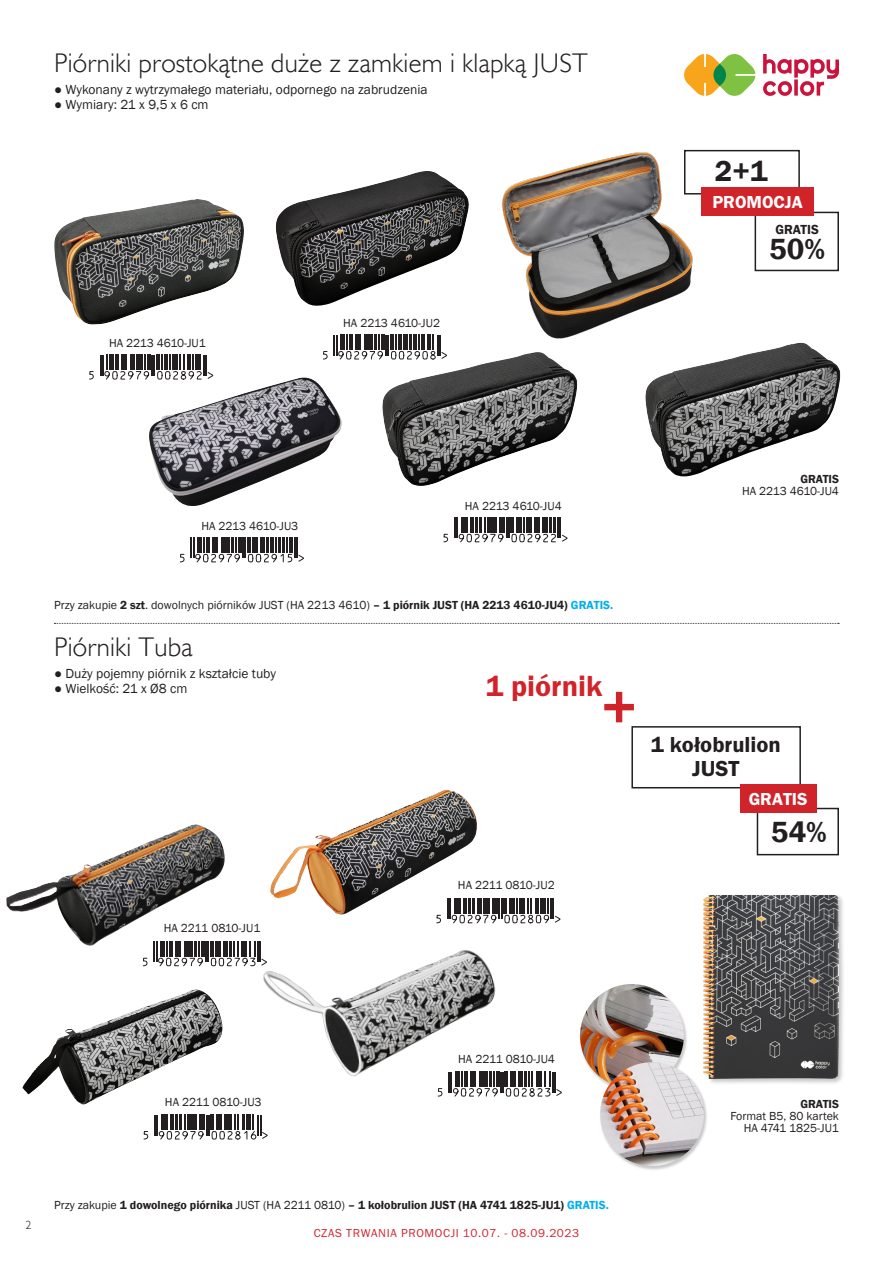
<style>
.page{position:relative;width:893px;height:1263px;background:#fff}
.page>*{position:absolute;margin:0;border:0;box-sizing:border-box;transform-origin:0 0}
.CENA{font:60px "Franklin Gothic URW Dem";color:#d1232a}
.CENA-2{font:30px "Franklin Gothic URW Dem";color:#d1232a}
.t1{font:600 30px "Franklin Gothic";color:#231f20}
.CENA-3{font:30px "Franklin Gothic URW Dem";color:#231f20}
.tytuly_modulow{font:27px "Humanst 521 Lt EU";letter-spacing:.01em;color:#231f20}
.CENA-4{font:22.5px/24px "Franklin Gothic URW Dem";color:#231f20;text-align:center}
.CENA_MALA{font:18px "Franklin Gothic URW Dem";color:#fff}
.txt_1{font:13.5px "Franklin Gothic";color:#231f20}
.t2{font:600 13.5px "Franklin Gothic";color:#231f20}
.dane{font:12px "Franklin Gothic";color:#231f20}
.txt_OK_OK{font:12px "Franklin Gothic";color:#231f20}
.txt_OK_OK-2{font:600 12px "Franklin Gothic";color:#231f20}
.kod_produktu{font:12px "Franklin Gothic";color:#231f20}
.t3{font:12px "Franklin Gothic URW Boo";letter-spacing:.05em;color:#d1232a}
.kod_produktu-2{font:600 12px "Franklin Gothic";color:#231f20}
.t4{font:12px "Humanst 521 Lt EU";color:#231f20}
.s1{font-weight:600}
.s2{font-weight:600;color:#00aeef}
.s3{font-weight:400}
.s4{color:#00aeef}
</style>
<div class="page">
<svg style="left:684px;top:54px;width:71px;height:42px"></svg>
<svg style="left:763px;top:54px;width:76px;height:42px"></svg>
<div style="left:755px;top:212px;width:84px;height:59px;border:2px solid #231f20"></div>
<div style="left:684px;top:150px;width:116px;height:45px;border:2px solid #231f20"></div>
<div style="left:701px;top:188px;width:112px;height:28px;background:#d1232a"></div>
<img style="left:275px;top:171px;width:194px;height:135px">
<img style="left:54px;top:199px;width:190px;height:126px">
<img style="left:382px;top:352px;width:195px;height:134px">
<svg style="left:443px;top:517px;width:125px;height:26px"></svg>
<svg style="left:179px;top:537px;width:125px;height:26px"></svg>
<svg style="left:340px;top:334px;width:108px;height:26px"></svg>
<svg style="left:323px;top:335px;width:124px;height:25px"></svg>
<svg style="left:106px;top:354px;width:95px;height:1px"></svg>
<svg style="left:89px;top:355px;width:125px;height:25px"></svg>
<img style="left:149px;top:377px;width:193px;height:129px">
<img style="left:502px;top:151px;width:224px;height:188px">
<img style="left:645px;top:343px;width:195px;height:133px">
<svg style="left:54px;top:623px;width:785px;height:1px"></svg>
<div style="left:757px;top:808px;width:82px;height:47px;border:2px solid #231f20"></div>
<div style="left:631px;top:726px;width:170px;height:62px;border:2px solid #231f20"></div>
<div style="left:740px;top:784px;width:76px;height:28px;background:#d1232a"></div>
<img style="left:263px;top:950px;width:233px;height:127px">
<img style="left:279px;top:790px;width:164px;height:81px">
<img style="left:6px;top:825px;width:186px;height:85px">
<img style="left:28px;top:990px;width:164px;height:90px">
<svg style="left:436px;top:1070px;width:115px;height:7px"></svg>
<svg style="left:437px;top:1072px;width:125px;height:25px"></svg>
<svg style="left:143px;top:1114px;width:125px;height:26px"></svg>
<svg style="left:436px;top:898px;width:125px;height:26px"></svg>
<div style="left:141px;top:940px;width:127px;height:27px;background:#fff"></div>
<svg style="left:142px;top:941px;width:125px;height:26px"></svg>
<div style="left:702px;top:894px;width:144px;height:191px;background:#231f20;opacity:.25"></div>
<img style="left:703px;top:895px;width:136px;height:183px">
<div style="left:579px;top:984px;width:109px;height:109px;background:#231f20;opacity:.25"></div>
<img style="left:580px;top:984px;width:104px;height:104px;border-radius:52px">
<div style="left:599px;top:1062px;width:109px;height:109px;background:#231f20;opacity:.25"></div>
<img style="left:600px;top:1062px;width:104px;height:104px;border-radius:52px">
<p class="tytuly_modulow" style="left:54px;top:47px;width:535px">Piórniki prostokątne duże z zamkiem i klapką JUST</p>
<p class="txt_1" style="left:54px;top:81px;width:375px">● Wykonany z wytrzymałego materiału, odpornego na zabrudzenia</p>
<p class="txt_1" style="left:54px;top:96px;width:156px">● Wymiary: 21 x 9,5 x 6 cm</p>
<p class="dane" style="left:109px;top:335px;width:98px">HA 2213 4610-JU1</p>
<p class="dane" style="left:343px;top:315px;width:98px">HA 2213 4610-JU2</p>
<p class="CENA-3" style="left:715px;top:152px;width:54px">2+1</p>
<p class="CENA_MALA" style="left:712px;top:191px;width:92px">PROMOCJA</p>
<p class="t2" style="left:775px;top:221px;width:45px">GRATIS</p>
<p class="t1" style="left:769px;top:231px;width:57px">50%</p>
<p class="dane" style="left:201px;top:518px;width:98px">HA 2213 4610-JU3</p>
<p class="dane" style="left:465px;top:498px;width:98px">HA 2213 4610-JU4</p>
<p class="kod_produktu-2" style="left:800px;top:471px;width:40px">GRATIS</p>
<p class="kod_produktu" style="left:742px;top:483px;width:98px">HA 2213 4610-JU4</p>
<p class="txt_OK_OK" style="left:54px;top:598px;width:561px">Przy zakupie <span class="s1">2 szt</span>. dowolnych piórników JUST (HA 2213 4610) <span class="s1">– 1 piórnik JUST (HA 2213 4610-JU4)</span> <span class="s2">GRATIS.</span></p>
<p class="tytuly_modulow" style="left:54px;top:630px;width:140px">Piórniki Tuba</p>
<p class="txt_1" style="left:54px;top:665px;width:223px">● Duży pojemny piórnik z kształcie tuby</p>
<p class="txt_1" style="left:54px;top:680px;width:135px">● Wielkość: 21 x Ø8 cm</p>
<p class="dane" style="left:164px;top:921px;width:98px">HA 2211 0810-JU1</p>
<p class="CENA-2" style="left:486px;top:668px;width:118px">1 piórnik</p>
<p class="CENA" style="left:601px;top:670px;width:37px">+</p>
<p class="dane" style="left:458px;top:878px;width:98px">HA 2211 0810-JU2</p>
<p class="CENA-4" style="left:651px;top:732px;width:131px">1 kołobrulion<br>JUST</p>
<p class="CENA_MALA" style="left:749px;top:787px;width:60px">GRATIS</p>
<p class="t1" style="left:771px;top:813px;width:58px">54%</p>
<p class="dane" style="left:165px;top:1094px;width:98px">HA 2211 0810-JU3</p>
<p class="dane" style="left:458px;top:1051px;width:98px">HA 2211 0810-JU4</p>
<p class="t4" style="left:26px;top:1217px;width:8px">2</p>
<p class="txt_OK_OK-2" style="left:54px;top:1197px;width:556px"><span class="s3">Przy zakupie</span> 1 dowolnego piórnika <span class="s3">JUST (HA 2211 0810)</span> – 1 kołobrulion JUST (HA 4741 1825-JU1) <span class="s4">GRATIS.</span></p>
<p class="t3" style="left:314px;top:1226px;width:267px">CZAS TRWANIA PROMOCJI 10.07. - 08.09.2023</p>
<p class="kod_produktu-2" style="left:800px;top:1096px;width:40px">GRATIS</p>
<p class="kod_produktu" style="left:730px;top:1108px;width:110px">Format B5, 80 kartek</p>
<p class="kod_produktu" style="left:744px;top:1120px;width:97px">HA 4741 1825-JU1</p>
</div>
